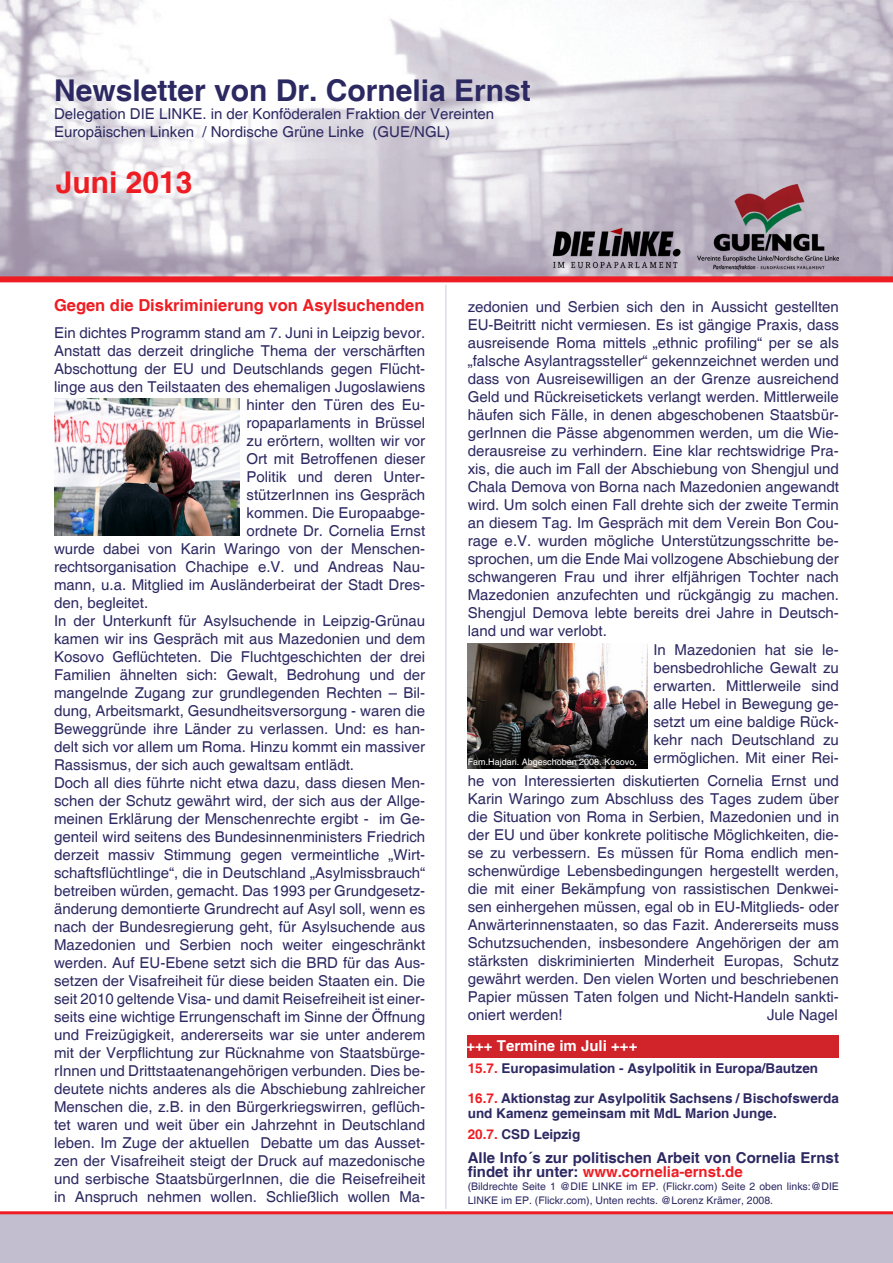
<style>
.page{position:relative;width:893px;height:1263px;background:#fff}
.page>*{position:absolute;margin:0;border:0;box-sizing:border-box;transform-origin:0 0}
.t1{font:700 30px "Helvetica";color:#2c2962}
.t2{font:700 30px "Helvetica";color:#ee1d23}
.t3{font:700 16.5px "Helvetica";color:#ee1d23}
.t4{font:15px/18px "Helvetica";color:#2c2962;text-align:justify}
.t5{font:700 15px/13.5px "Helvetica";color:#2c2962}
.t6{font:700 15px "Helvetica";color:#fff}
.t7{font:700 13.5px/15px "Helvetica";color:#2c2962}
.t8{font:10.5px/13.5px "Helvetica";color:#2c2962}
.t9{font:9px "Helvetica";color:#fff}
.s1{color:#ee1d23}
</style>
<div class="page">
<img style="left:0;top:0;width:893px;height:276px">
<div style="left:0;top:1214px;width:893px;height:49px;background:#c3becf"></div>
<div style="left:0;top:276px;width:893px;height:6px;background:#ee1d23"></div>
<hr style="left:0;top:1211px;width:893px;height:3px;background:#ee1d23">
<img style="left:541px;top:221px;width:149px;height:56px">
<img style="left:698px;top:185px;width:141px;height:85px">
<hr style="left:445px;top:285px;width:2px;height:924px;background:#dfdce5">
<div style="left:468px;top:1035px;width:371px;height:23px;background:#d1232a"></div>
<img style="left:54px;top:398px;width:186px;height:138px">
<img style="left:468px;top:644px;width:179px;height:124px">
<p class="t1" style="left:54px;top:72px;width:478px">Newsletter von Dr. Cornelia Ernst</p>
<p class="t4" style="left:54px;top:105px;width:442px">Delegation DIE LINKE. in der Konföderalen Fraktion der Vereinten</p>
<p class="t4" style="left:54px;top:123px;width:397px">Europäischen Linken / Nordische Grüne Linke (GUE/NGL)</p>
<p class="t2" style="left:56px;top:164px;width:138px">Juni 2013</p>
<p class="t3" style="left:54px;top:295px;width:372px">Gegen die Diskriminierung von Asylsuchenden</p>
<p class="t4" style="left:54px;top:325px;width:373px">Ein dichtes Programm stand am 7. Juni in Leipzig bevor.</p>
<p class="t4" style="left:54px;top:343px;width:373px">Anstatt das derzeit dringliche Thema der verschärften</p>
<p class="t4" style="left:54px;top:361px;width:373px">Abschottung der EU und Deutschlands gegen Flücht-</p>
<p class="t4" style="left:54px;top:379px;width:373px">linge aus den Teilstaaten des ehemaligen Jugoslawiens</p>
<p class="t4" style="left:247px;top:397px;width:180px">hinter den Türen des Eu-</p>
<p class="t4" style="left:247px;top:415px;width:180px">ropaparlaments in Brüssel</p>
<p class="t4" style="left:247px;top:433px;width:180px">zu erörtern, wollten wir vor</p>
<p class="t4" style="left:247px;top:451px;width:180px">Ort mit Betroffenen dieser</p>
<p class="t4" style="left:247px;top:469px;width:180px">Politik und deren Unter-</p>
<p class="t4" style="left:247px;top:487px;width:180px">stützerInnen ins Gespräch</p>
<p class="t4" style="left:247px;top:505px;width:180px">kommen. Die Europaabge-</p>
<p class="t4" style="left:247px;top:523px;width:180px">ordnete Dr. Cornelia Ernst</p>
<p class="t4" style="left:54px;top:541px;width:373px">wurde dabei von Karin Waringo von der Menschen-</p>
<p class="t4" style="left:54px;top:559px;width:373px">rechtsorganisation Chachipe e.V. und Andreas Nau-</p>
<p class="t4" style="left:54px;top:577px;width:373px">mann, u.a. Mitglied im Ausländerbeirat der Stadt Dres-</p>
<p class="t4" style="left:54px;top:595px;width:96px">den, begleitet.</p>
<p class="t4" style="left:54px;top:613px;width:373px">In der Unterkunft für Asylsuchende in Leipzig-Grünau kamen wir ins Gespräch mit aus Mazedonien und dem Kosovo Geflüchteten. Die Fluchtgeschichten der drei Familien ähnelten sich: Gewalt, Bedrohung und der mangelnde Zugang zur grundlegenden Rechten – Bil&shy;dung, Arbeitsmarkt, Gesundheitsversorgung - waren die Beweggründe ihre Länder zu verlassen. Und: es han&shy;delt sich vor allem um Roma. Hinzu kommt ein massiver Rassismus, der sich auch gewaltsam entlädt.</p>
<p class="t4" style="left:54px;top:775px;width:373px">Doch all dies führte nicht etwa dazu, dass diesen Men&shy;schen der Schutz gewährt wird, der sich aus der Allge&shy;meinen Erklärung der Menschenrechte ergibt - im Ge&shy;genteil wird seitens des Bundesinnenministers Friedrich derzeit massiv Stimmung gegen vermeintliche „Wirt&shy;schaftsflüchtlinge“, die in Deutschland „Asylmissbrauch“ betreiben würden, gemacht. Das 1993 per Grundgesetz&shy;änderung demontierte Grundrecht auf Asyl soll, wenn es nach der Bundesregierung geht, für Asylsuchende aus Mazedonien und Serbien noch weiter eingeschränkt werden. Auf EU-Ebene setzt sich die BRD für das Aus&shy;setzen der Visafreiheit für diese beiden Staaten ein. Die seit 2010 geltende Visa- und damit Reisefreiheit ist einer&shy;seits eine wichtige Errungenschaft im Sinne der Öffnung und Freizügigkeit, andererseits war sie unter anderem mit der Verpflichtung zur Rücknahme von Staatsbürge&shy;rInnen und Drittstaatenangehörigen verbunden. Dies be&shy;deutete nichts anderes als die Abschiebung zahlreicher Menschen die, z.B. in den Bürgerkriegswirren, geflüch&shy;tet waren und weit über ein Jahrzehnt in Deutschland leben. Im Zuge der aktuellen Debatte um das Ausset&shy;zen der Visafreiheit steigt der Druck auf mazedonische und serbische StaatsbürgerInnen, die die Reisefreiheit in Anspruch nehmen wollen. Schließlich wollen Ma-</p>
<p class="t4" style="left:468px;top:298px;width:373px">zedonien und Serbien sich den in Aussicht gestellten EU-Beitritt nicht vermiesen. Es ist gängige Praxis, dass ausreisende Roma mittels „ethnic profiling“ per se als „falsche Asylantragssteller“ gekennzeichnet werden und dass von Ausreisewilligen an der Grenze ausreichend Geld und Rückreisetickets verlangt werden. Mittlerweile häufen sich Fälle, in denen abgeschobenen Staatsbür&shy;gerInnen die Pässe abgenommen werden, um die Wie&shy;derausreise zu verhindern. Eine klar rechtswidrige Pra&shy;xis, die auch im Fall der Abschiebung von Shengjul und Chala Demova von Borna nach Mazedonien angewandt wird. Um solch einen Fall drehte sich der zweite Termin an diesem Tag. Im Gespräch mit dem Verein Bon Cou&shy;rage e.V. wurden mögliche Unterstützungsschritte be&shy;sprochen, um die Ende Mai vollzogene Abschiebung der schwangeren Frau und ihrer elfjährigen Tochter nach Mazedonien anzufechten und rückgängig zu machen.<br>Shengjul Demova lebte bereits drei Jahre in Deutsch&shy;land und war verlobt.</p>
<p class="t9" style="left:468px;top:756px;width:171px">Fam.Hajdari. Abgeschoben 2008. Kosovo,</p>
<p class="t4" style="left:653px;top:641px;width:187px">In Mazedonien hat sie le&shy;bensbedrohliche Gewalt zu erwarten. Mittlerweile sind alle Hebel in Bewegung ge&shy;setzt um eine baldige Rück&shy;kehr nach Deutschland zu ermöglichen. Mit einer Rei-</p>
<p class="t4" style="left:468px;top:772px;width:373px">he von Interessierten diskutierten Cornelia Ernst und Karin Waringo zum Abschluss des Tages zudem über die Situation von Roma in Serbien, Mazedonien und in der EU und über konkrete politische Möglichkeiten, die&shy;se zu verbessern. Es müssen für Roma endlich men&shy;schenwürdige Lebensbedingungen hergestellt werden, die mit einer Bekämpfung von rassistischen Denkwei&shy;sen einhergehen müssen, egal ob in EU-Mitglieds- oder Anwärterinnenstaaten, so das Fazit. Andererseits muss Schutzsuchenden, insbesondere Angehörigen der am stärksten diskriminierten Minderheit Europas, Schutz gewährt werden. Den vielen Worten und beschriebenen Papier müssen Taten folgen und Nicht-Handeln sankti&shy;oniert werden!</p>
<p class="t4" style="left:767px;top:1006px;width:72px">Jule Nagel</p>
<p class="t6" style="left:466px;top:1037px;width:172px">+++ Termine im Juli +++</p>
<p class="t7" style="left:468px;top:1061px;width:352px"><span class="s1">15.7.</span> Europasimulation - Asylpolitik in Europa/Bautzen</p>
<p class="t7" style="left:468px;top:1091px;width:373px"><span class="s1">16.7.</span> Aktionstag zur Asylpolitik Sachsens / Bischofswerda und Kamenz gemeinsam mit MdL Marion Junge.</p>
<p class="t7" style="left:468px;top:1127px;width:114px"><span class="s1">20.7.</span> CSD Leipzig</p>
<p class="t5" style="left:468px;top:1152px;width:373px">Alle Info´s zur politischen Arbeit von Cornelia Ernst findet ihr unter: <span class="s1">www.cornelia-ernst.de</span></p>
<p class="t8" style="left:468px;top:1180px;width:373px">(Bildrechte Seite 1 @DIE LINKE im EP. (Flickr.com) Seite 2 oben links:@DIE<br>LINKE im EP. (Flickr.com), Unten rechts. @Lorenz Krämer, 2008.</p>
</div>
